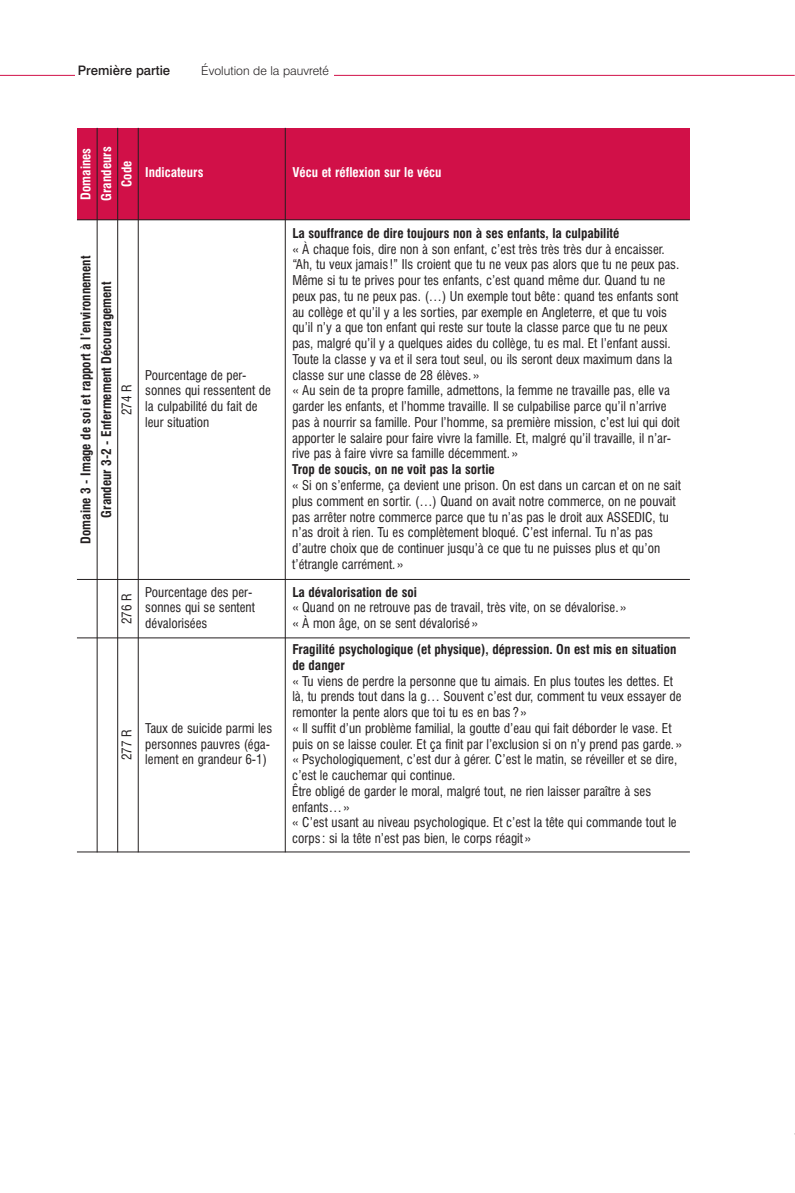
<style>
.page{position:relative;width:795px;height:1193px;background:#fff}
.page>*{position:absolute;margin:0;border:0;box-sizing:border-box;transform-origin:0 0}
.t1{font:condensed 13.12px/15.8px "Swiss 721 BT";color:#231f20}
.t2{font:700 condensed 13.12px/20.5px "Swiss 721 BT";color:#231f20;text-align:center}
.t3{font:700 condensed 13.12px/20.5px "Swiss 721 BT";color:#fff;text-align:center}
.t4{font:500 13.12px "Swiss 721 BT";color:#231f20}
.t5{font:300 12.25px "Swiss 721 BT";color:#231f20}
</style>
<div class="page">
<div style="left:77px;top:128px;width:20px;height:92px;background:#d11048"></div>
<div style="left:97px;top:128px;width:21px;height:92px;background:#d11048"></div>
<div style="left:118px;top:128px;width:20px;height:92px;background:#d11048"></div>
<div style="left:138px;top:128px;width:147px;height:92px;background:#d11048"></div>
<div style="left:285px;top:128px;width:405px;height:92px;background:#d11048"></div>
<hr style="left:97px;top:128px;width:1px;height:724px;background:#231f20">
<hr style="left:117px;top:128px;width:1px;height:724px;background:#231f20">
<hr style="left:138px;top:128px;width:1px;height:724px;background:#231f20">
<hr style="left:285px;top:128px;width:1px;height:724px;background:#231f20">
<hr style="left:77px;top:219px;width:613px;height:1px;background:#231f20">
<hr style="left:77px;top:579px;width:613px;height:1px;background:#231f20">
<hr style="left:77px;top:637px;width:613px;height:1px;background:#231f20">
<hr style="left:77px;top:851px;width:613px;height:1px;background:#231f20">
<hr style="left:0;top:75px;width:794px;height:1px;background:#d11048">
<div style="left:75px;top:66px;width:258px;height:19px;background:#fff"></div>
<p class="t4" style="left:78px;top:66px;width:94px">Première partie</p>
<p class="t5" style="left:201px;top:66px;width:129px">Évolution de la pauvreté</p>
<p class="t3" style="left:77px;top:201px;width:56px;rotate:-90deg">Domaines<br>Grandeurs<br>Code</p>
<p class="t2" style="left:77px;top:543px;width:289px;rotate:-90deg">Domaine 3 - Image de soi et rapport à l’environnement<br>Grandeur 3-2 - Enfermement Découragement</p>
<p class="t1" style="left:120px;top:415px;width:32px;rotate:-90deg">274 R</p>
<p class="t3" style="left:145px;top:163px;width:60px">Indicateurs</p>
<p class="t3" style="left:292px;top:163px;width:151px">Vécu et réflexion sur le vécu</p>
<p class="t1" style="left:145px;top:368px;width:127px">Pourcentage de per&shy;sonnes qui ressentent de la culpabilité du fait de leur situation</p>
<p class="t2" style="left:292px;top:224px;width:329px">La souffrance de dire toujours non à ses enfants, la culpabilité</p>
<p class="t1" style="left:292px;top:242px;width:389px">« À chaque fois, dire non à son enfant, c’est très très très dur à encaisser. “Ah, tu veux jamais !” Ils croient que tu ne veux pas alors que tu ne peux pas.<br>Même si tu te prives pour tes enfants, c’est quand même dur. Quand tu ne peux pas, tu ne peux pas. (…) Un exemple tout bête: quand tes enfants sont au collège et qu’il y a les sorties, par exemple en Angleterre, et que tu vois qu’il n’y a que ton enfant qui reste sur toute la classe parce que tu ne peux pas, malgré qu’il y a quelques aides du collège, tu es mal. Et l’enfant aussi.<br>Toute la classe y va et il sera tout seul, ou ils seront deux maximum dans la classe sur une classe de 28 élèves. »<br>« Au sein de ta propre famille, admettons, la femme ne travaille pas, elle va garder les enfants, et l’homme travaille. Il se culpabilise parce qu’il n’arrive pas à nourrir sa famille. Pour l’homme, sa première mission, c’est lui qui doit apporter le salaire pour faire vivre la famille. Et, malgré qu’il travaille, il n’ar&shy;rive pas à faire vivre sa famille décemment.»</p>
<p class="t2" style="left:292px;top:460px;width:204px">Trop de soucis, on ne voit pas la sortie</p>
<p class="t1" style="left:292px;top:478px;width:390px">« Si on s’enferme, ça devient une prison. On est dans un carcan et on ne sait plus comment en sortir. (…) Quand on avait notre commerce, on ne pouvait pas arrêter notre commerce parce que tu n’as pas le droit aux ASSEDIC, tu n’as droit à rien. Tu es complètement bloqué. C’est infernal. Tu n’as pas d’autre choix que de continuer jusqu’à ce que tu ne puisses plus et qu’on t’étrangle carrément.»</p>
<p class="t1" style="left:120px;top:624px;width:32px;rotate:-90deg">276 R</p>
<p class="t1" style="left:145px;top:585px;width:111px">Pourcentage des per&shy;sonnes qui se sentent dévalorisées</p>
<p class="t2" style="left:292px;top:582px;width:126px">La dévalorisation de soi</p>
<p class="t1" style="left:292px;top:600px;width:336px">« Quand on ne retrouve pas de travail, très vite, on se dévalorise. » « À mon âge, on se sent dévalorisé »</p>
<p class="t1" style="left:120px;top:760px;width:32px;rotate:-90deg">277 R</p>
<p class="t1" style="left:145px;top:721px;width:128px">Taux de suicide parmi les personnes pauvres (éga&shy;lement en grandeur 6-1)</p>
<p class="t2" style="left:292px;top:642px;width:385px;line-height:15.8px;text-align:left">Fragilité psychologique (et physique), dépression. On est mis en situation de danger</p>
<p class="t1" style="left:292px;top:673px;width:391px">« Tu viens de perdre la personne que tu aimais. En plus toutes les dettes. Et là, tu prends tout dans la g… Souvent c’est dur, comment tu veux essayer de remonter la pente alors que toi tu es en bas ?»<br>« Il suffit d’un problème familial, la goutte d’eau qui fait déborder le vase. Et puis on se laisse couler. Et ça finit par l’exclusion si on n’y prend pas garde. » « Psychologiquement, c’est dur à gérer. C’est le matin, se réveiller et se dire, c’est le cauchemar qui continue.<br>Être obligé de garder le moral, malgré tout, ne rien laisser paraître à ses enfants…»<br>« C’est usant au niveau psychologique. Et c’est la tête qui commande tout le corps : si la tête n’est pas bien, le corps réagit »</p>
</div>
